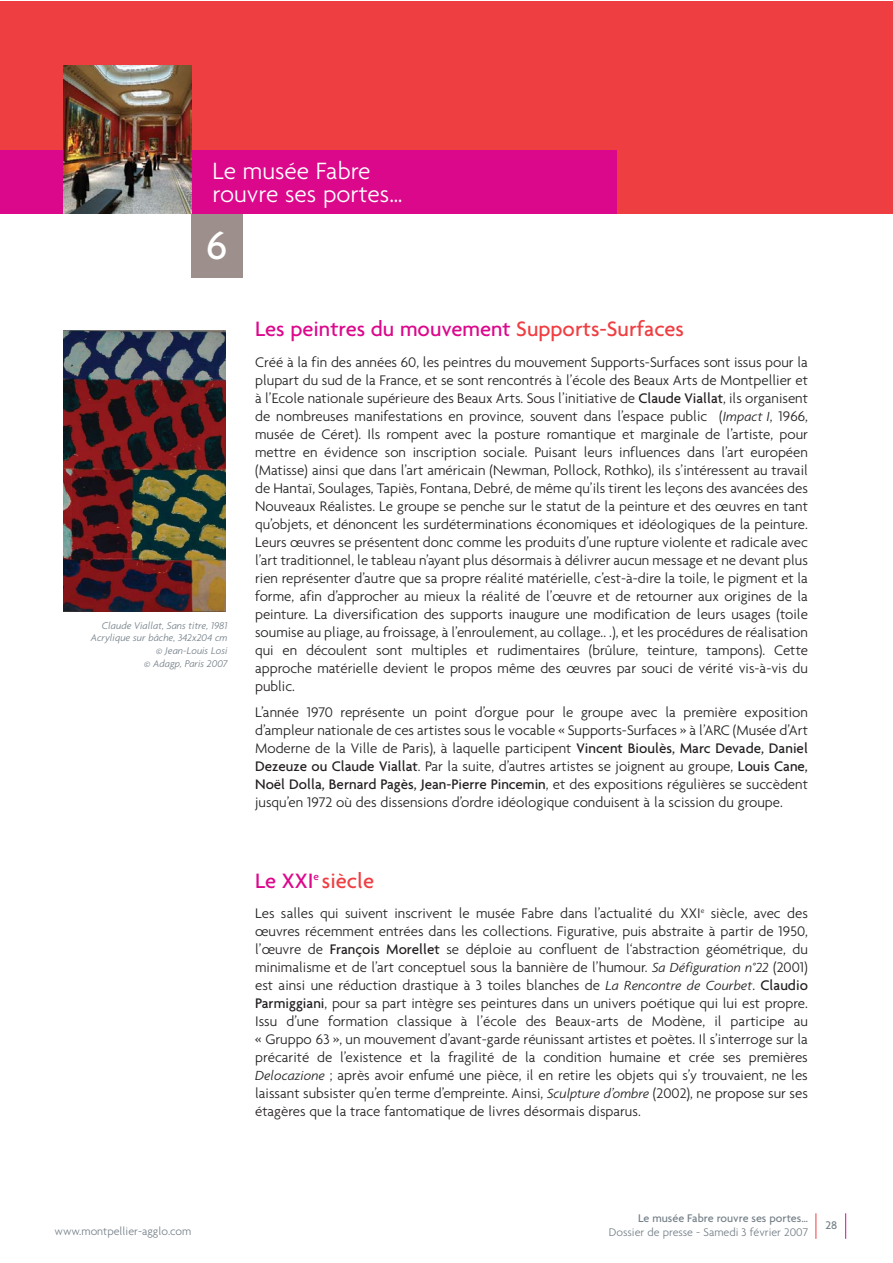
<style>
.page{position:relative;width:893px;height:1263px;background:#fff}
.page>*{position:absolute;margin:0;border:0;box-sizing:border-box;transform-origin:0 0}
.t1{font:500 42px "Agenda";color:#fff}
.t2{font:300 25.5px/22.5px "Agenda";color:#fff}
.t3{font:500 22.5px "Agenda";color:#dc088c}
.t4{font:500 22.5px "Agenda";color:#ef3e42}
.t5{font:300 15px/18px "Agenda";color:#231f20;text-align:justify}
.t6{font:300 12px "Agenda";color:#758088}
.t7{font:500 12px "Agenda";color:#758088}
.t8{font:italic 300 10.5px/12.6px "Agenda";color:#758088;text-align:right}
.s1{color:#ef3e42}
.s2{font-weight:500}
.s3{font-style:italic;font-size:14.25px}
.s4{color:#dc088c}
</style>
<div class="page">
<svg style="left:815px;top:1213px;width:1px;height:26px"></svg>
<svg style="left:845px;top:1213px;width:1px;height:26px"></svg>
<div style="left:0;top:1px;width:893px;height:213px;background:#ef3e42"></div>
<div style="left:191px;top:214px;width:51px;height:64px;background:#9d908c"></div>
<div style="left:0;top:150px;width:617px;height:64px;background:#dc088c"></div>
<img style="left:64px;top:65px;width:127px;height:149px">
<img style="left:64px;top:331px;width:161px;height:280px">
<h2 class="t2" style="left:213px;top:162px;width:191px">Le musée Fabre rouvre ses portes…</h2>
<h1 class="t1" style="left:206px;top:229px;width:23px">6</h1>
<p class="t8" style="left:91px;top:620px;width:138px">Claude Viallat, Sans titre, 1981<br>Acrylique sur bâche, 342x204 cm © Jean-Louis Losi<br>© Adagp, Paris 2007</p>
<h3 class="t3" style="left:255px;top:320px;width:430px">Les peintres du mouvement <span class="s1">Supports-Surfaces</span></h3>
<p class="t5" style="left:255px;top:354px;width:554px">Créé à la fin des années 60, les peintres du mouvement Supports-Surfaces sont issus pour la plupart du sud de la France, et se sont rencontrés à l’école des Beaux Arts de Montpellier et à l’Ecole nationale supérieure des Beaux Arts. Sous l’initiative de <span class="s2">Claude Viallat</span>, ils organisent de nombreuses manifestations en province, souvent dans l’espace public (<span class="s3">Impact I</span>, 1966, musée de Céret). Ils rompent avec la posture romantique et marginale de l’artiste, pour mettre en évidence son inscription sociale. Puisant leurs influences dans l’art européen (Matisse) ainsi que dans l’art américain (Newman, Pollock, Rothko), ils s’intéressent au travail de Hantaï, Soulages, Tapiès, Fontana, Debré, de même qu’ils tirent les leçons des avancées des Nouveaux Réalistes. Le groupe se penche sur le statut de la peinture et des œuvres en tant qu’objets, et dénoncent les surdéterminations économiques et idéologiques de la peinture.<br>Leurs œuvres se présentent donc comme les produits d’une rupture violente et radicale avec l’art traditionnel, le tableau n’ayant plus désormais à délivrer aucun message et ne devant plus rien représenter d’autre que sa propre réalité matérielle, c’est-à-dire la toile, le pigment et la forme, afin d’approcher au mieux la réalité de l’œuvre et de retourner aux origines de la peinture. La diversification des supports inaugure une modification de leurs usages (toile soumise au pliage, au froissage, à l’enroulement, au collage.. .), et les procédures de réalisation qui en découlent sont multiples et rudimentaires (brûlure, teinture, tampons). Cette approche matérielle devient le propos même des œuvres par souci de vérité vis-à-vis du public.</p>
<p class="t5" style="left:255px;top:704px;width:554px">L’année 1970 représente un point d’orgue pour le groupe avec la première exposition d’ampleur nationale de ces artistes sous le vocable « Supports-Surfaces » à l’ARC (Musée d’Art Moderne de la Ville de Paris), à laquelle participent <span class="s2">Vincent Bioulès, Marc Devade, Daniel Dezeuze ou Claude Viallat</span>. Par la suite, d’autres artistes se joignent au groupe, <span class="s2">Louis Cane, Noël Dolla, Bernard Pagès, Jean-Pierre Pincemin</span>, et des expositions régulières se succèdent jusqu’en 1972 où des dissensions d’ordre idéologique conduisent à la scission du groupe.</p>
<h3 class="t4" style="left:255px;top:872px;width:120px"><span class="s4">Le XXI</span><sup>e</sup> siècle</h3>
<p class="t5" style="left:255px;top:906px;width:554px">Les salles qui suivent inscrivent le musée Fabre dans l’actualité du XXI<sup>e</sup> siècle, avec des œuvres récemment entrées dans les collections. Figurative, puis abstraite à partir de 1950, l’œuvre de <span class="s2">François Morellet</span> se déploie au confluent de l‘abstraction géométrique, du minimalisme et de l’art conceptuel sous la bannière de l’humour. <span class="s3">Sa Défiguration n°22</span> (2001) est ainsi une réduction drastique à 3 toiles blanches de <span class="s3">La Rencontre de Courbet</span>. <span class="s2">Claudio Parmiggiani</span>, pour sa part intègre ses peintures dans un univers poétique qui lui est propre.<br>Issu d’une formation classique à l’école des Beaux-arts de Modène, il participe au « Gruppo 63 », un mouvement d’avant-garde réunissant artistes et poètes. Il s’interroge sur la précarité de l’existence et la fragilité de la condition humaine et crée ses premières <span class="s3">Delocazione</span> ; après avoir enfumé une pièce, il en retire les objets qui s’y trouvaient, ne les laissant subsister qu’en terme d’empreinte. Ainsi, <span class="s3">Sculpture d’ombre</span> (2002), ne propose sur ses étagères que la trace fantomatique de livres désormais disparus.</p>
<p class="t6" style="left:55px;top:1226px;width:138px">www.montpellier-agglo.com</p>
<p class="t7" style="left:638px;top:1213px;width:171px">Le musée Fabre rouvre ses portes…</p>
<p class="t6" style="left:609px;top:1227px;width:200px">Dossier de presse - Samedi 3 février 2007</p>
<p class="t7" style="left:825px;top:1220px;width:13px">28</p>
</div>
